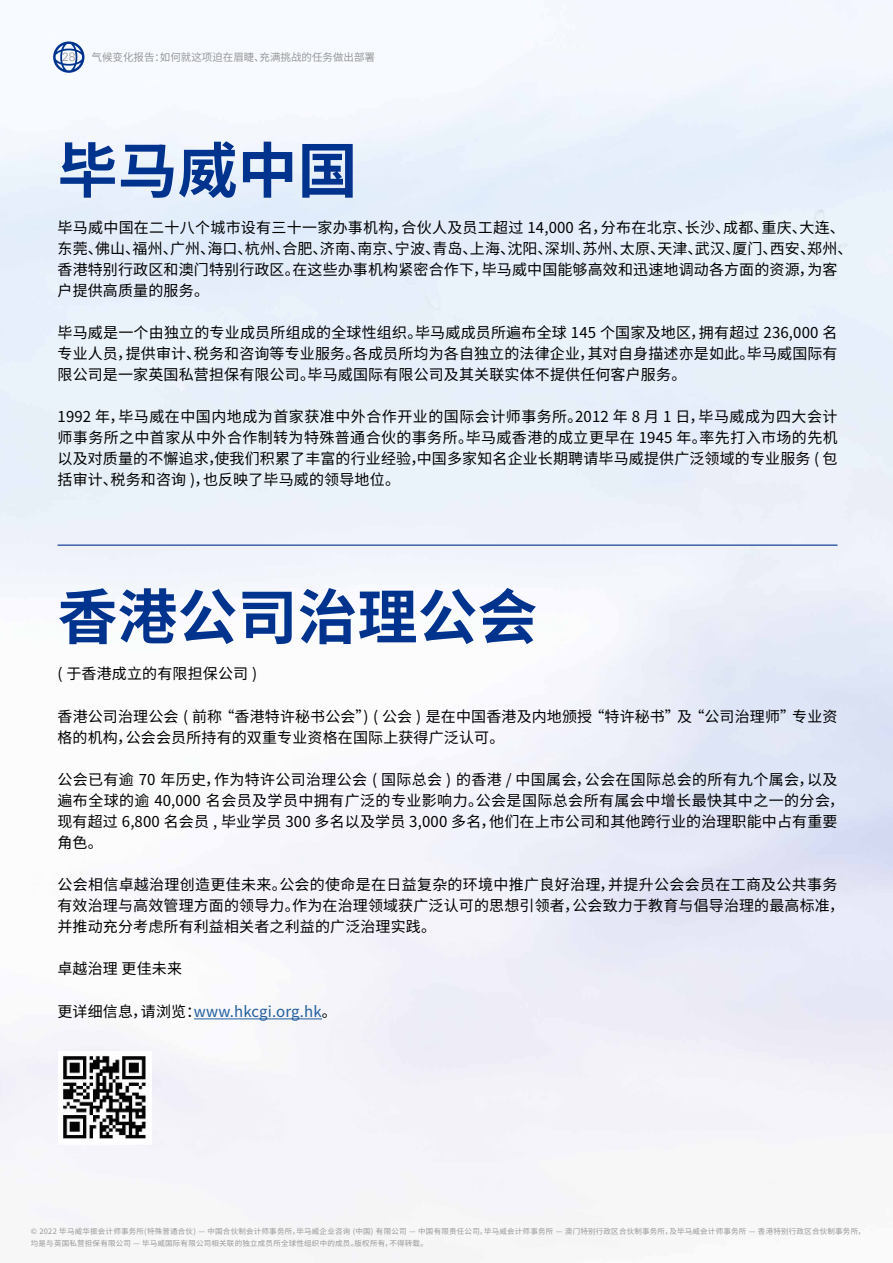
<style>
.page{position:relative;width:893px;height:1263px;background:#fff}
.page>*{position:absolute;margin:0;border:0;box-sizing:border-box;transform-origin:0 0}
.t1{font:700 60px "Noto Sans CJ Ksc";color:#00338d}
.t2{font:15px/21px "Noto Sans CJ Ksc";letter-spacing:.01em;color:#000}
.t3{font:15px "Noto Sans CJ Ksc";letter-spacing:.01em;color:#215e9e}
.t4{font:300 12px "Univers LT Std";color:#989898}
.t5{font:10.5px "Noto Sans CJ Ksc";color:#989898}
.t6{font:7.5px/12px "Noto Sans CJ Ksc";letter-spacing:.03em;color:#989898}
.s1{color:#000}
</style>
<div class="page">
<hr style="left:194px;top:1018px;width:128px;height:1px;background:#215e9e">
<hr style="left:58px;top:545px;width:779px;height:1px;background:#00338d">
<img style="left:61px;top:1054px;width:86px;height:86px">
<svg style="left:53px;top:41px;width:31px;height:32px"></svg>
<p class="t4" style="left:62px;top:50px;width:15px">28</p>
<p class="t5" style="left:92px;top:52px;width:285px">气候变化报告：如何就这项迫在眉睫、充满挑战的任务做出部署</p>
<h1 class="t1" style="left:58px;top:137px;width:302px">毕马威中国</h1>
<p class="t2" style="left:58px;top:217px;width:796px">毕马威中国在二十八个城市设有三十一家办事机构，合伙人及员工超过 14,000 名，分布在北京、长沙、成都、重庆、大连、东莞、佛山、福州、广州、海口、杭州、合肥、济南、南京、宁波、青岛、上海、沈阳、深圳、苏州、太原、天津、武汉、厦门、西安、郑州、香港特别行政区和澳门特别行政区。在这些办事机构紧密合作下，毕马威中国能够高效和迅速地调动各方面的资源，为客户提供高质量的服务。</p>
<p class="t2" style="left:58px;top:322px;width:782px;text-align:justify">毕马威是一个由独立的专业成员所组成的全球性组织。毕马威成员所遍布全球 145 个国家及地区，拥有超过 236,000 名专业人员，提供审计、税务和咨询等专业服务。各成员所均为各自独立的法律企业，其对自身描述亦是如此。毕马威国际有限公司是一家英国私营担保有限公司。毕马威国际有限公司及其关联实体不提供任何客户服务。</p>
<p class="t2" style="left:58px;top:407px;width:782px;text-align:justify">1992 年，毕马威在中国内地成为首家获准中外合作开业的国际会计师事务所。2012 年 8 月 1 日，毕马威成为四大会计师事务所之中首家从中外合作制转为特殊普通合伙的事务所。毕马威香港的成立更早在 1945 年。率先打入市场的先机以及对质量的不懈追求，使我们积累了丰富的行业经验，中国多家知名企业长期聘请毕马威提供广泛领域的专业服务 ( 包括审计、税务和咨询 )，也反映了毕马威的领导地位。</p>
<h1 class="t1" style="left:58px;top:583px;width:481px">香港公司治理公会</h1>
<p class="t2" style="left:58px;top:664px;width:201px">( 于香港成立的有限担保公司 )</p>
<p class="t2" style="left:58px;top:706px;width:782px">香港公司治理公会 ( 前称“香港特许秘书公会”) ( 公会 ) 是在中国香港及内地颁授“特许秘书”及“公司治理师”专业资格的机构，公会会员所持有的双重专业资格在国际上获得广泛认可。</p>
<p class="t2" style="left:57px;top:769px;width:788px">公会已有逾 70 年历史，作为特许公司治理公会 ( 国际总会 ) 的香港 / 中国属会，公会在国际总会的所有九个属会，以及遍布全球的逾 40,000 名会员及学员中拥有广泛的专业影响力。公会是国际总会所有属会中增长最快其中之一的分会，现有超过 6,800 名会员 , 毕业学员 300 多名以及学员 3,000 多名，他们在上市公司和其他跨行业的治理职能中占有重要角色。</p>
<p class="t2" style="left:57px;top:874px;width:788px">公会相信卓越治理创造更佳未来。公会的使命是在日益复杂的环境中推广良好治理，并提升公会会员在工商及公共事务有效治理与高效管理方面的领导力。作为在治理领域获广泛认可的思想引领者，公会致力于教育与倡导治理的最高标准，并推动充分考虑所有利益相关者之利益的广泛治理实践。</p>
<p class="t2" style="left:57px;top:959px;width:126px">卓越治理更佳未来</p>
<p class="t3" style="left:57px;top:1003px;width:281px"><span class="s1">更详细信息，请浏览：</span>www.hkcgi.org.hk<span class="s1">。</span></p>
<p class="t6" style="left:31px;top:1225px;width:836px">© 2022 毕马威华振会计师事务所(特殊普通合伙) — 中国合伙制会计师事务所，毕马威企业咨询 (中国) 有限公司 — 中国有限责任公司，毕马威会计师事务所 — 澳门特别行政区合伙制事务所，及毕马威会计师事务所 — 香港特别行政区合伙制事务所，均是与英国私营担保有限公司 — 毕马威国际有限公司相关联的独立成员所全球性组织中的成员。版权所有，不得转载。</p>
</div>
